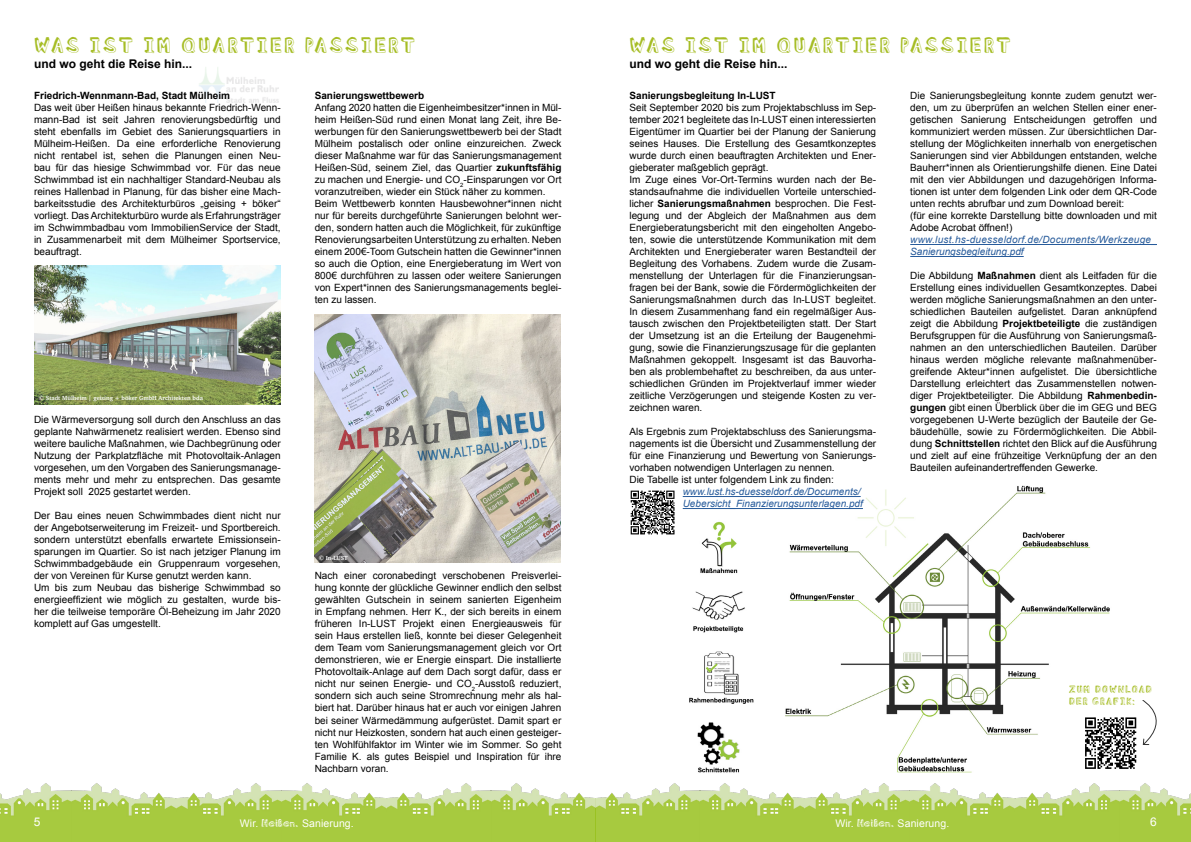
<style>
.page{position:relative;width:1191px;height:842px;background:#fff}
.page>*{position:absolute;margin:0;border:0;box-sizing:border-box;transform-origin:0 0}
.t1{font:21px "Blockhead OT Dark Side";letter-spacing:.105em;color:#a6bd25}
.t2{font:700 12px "Arial";color:#000}
.t3{font:12px "Arial";color:#fff}
.t4{font:10.5px "Arial";letter-spacing:.01em;color:#fff}
.t5{font:10px/12px "Arial";color:#000;text-align:justify}
.t6{font:700 10px "Arial";color:#000}
.t7{font:italic 10px "Arial";color:#275b9b}
.t8{font:italic 10px/12px "Arial";letter-spacing:.03em;color:#275b9b}
.t9{font:10px "Blockhead OT Dark Side";letter-spacing:.105em;color:#a6bd25}
.t10{font:700 6px "Charter";color:#fff}
.s1{font-weight:700}
.s2{font-family:"Blockhead OT Dark Side"}
</style>
<div class="page">
<img style="left:0;top:783px;width:1191px;height:59px">
<img style="left:785px;top:485px;width:325px;height:288px">
<img style="left:199px;top:67px;width:80px;height:36px">
<div style="left:853px;top:487px;width:61px;height:63px;background:#fff"></div>
<hr style="left:683px;top:496px;width:177px;height:1px;background:#275b9b">
<hr style="left:683px;top:508px;width:180px;height:1px;background:#275b9b">
<hr style="left:910px;top:244px;width:247px;height:1px;background:#275b9b">
<hr style="left:910px;top:256px;width:113px;height:1px;background:#275b9b">
<img style="left:314px;top:315px;width:247px;height:248px">
<img style="left:34px;top:265px;width:247px;height:139px">
<img style="left:700px;top:521px;width:38px;height:53px">
<img style="left:692px;top:591px;width:53px;height:42px">
<img style="left:689px;top:651px;width:65px;height:53px">
<img style="left:697px;top:722px;width:43px;height:51px">
<div style="left:1083px;top:716px;width:54px;height:54px;background:#fff"></div>
<svg style="left:1085px;top:699px;width:72px;height:70px"></svg>
<svg style="left:630px;top:490px;width:45px;height:45px"></svg>
<svg style="left:630px;top:491px;width:44px;height:43px"></svg>
<p class="t1" style="left:34px;top:27px;width:383px">WAS IST IM QUARTIER PASSIERT</p>
<p class="t2" style="left:34px;top:55px;width:160px">und wo geht die Reise hin...</p>
<p class="t6" style="left:34px;top:89px;width:197px">Friedrich-Wennmann-Bad, Stadt Mülheim</p>
<p class="t5" style="left:34px;top:102px;width:248px">Das weit über Heißen hinaus bekannte Friedrich-Wenn&shy;mann-Bad ist seit Jahren renovierungsbedürftig und steht ebenfalls im Gebiet des Sanierungsquartiers in Mülheim-Heißen. Da eine erforderliche Renovierung nicht rentabel ist, sehen die Planungen einen Neu&shy;bau für das hiesige Schwimmbad vor. Für das neue Schwimmbad ist ein nachhaltiger Standard-Neubau als reines Hallenbad in Planung, für das bisher eine Mach&shy;barkeitsstudie des Architekturbüros „geising + böker“ vorliegt. Das Architekturbüro wurde als Erfahrungsträger im Schwimmbadbau vom ImmobilienService der Stadt, in Zusammenarbeit mit dem Mülheimer Sportservice, beauftragt.</p>
<p class="t6" style="left:315px;top:89px;width:111px">Sanierungswettbewerb</p>
<p class="t5" style="left:315px;top:102px;width:248px">Anfang 2020 hatten die Eigenheimbesitzer*innen in Mül&shy;heim Heißen-Süd rund einen Monat lang Zeit, ihre Be&shy;werbungen für den Sanierungswettbewerb bei der Stadt Mülheim postalisch oder online einzureichen. Zweck dieser Maßnahme war für das Sanierungsmanagement Heißen-Süd, seinem Ziel, das Quartier <span class="s1">zukunftsfähig </span>zu machen und Energie- und CO<sub>2</sub>-Einsparungen vor Ort voranzutreiben, wieder ein Stück näher zu kommen.</p>
<p class="t5" style="left:315px;top:198px;width:248px">Beim Wettbewerb konnten Hausbewohner*innen nicht nur für bereits durchgeführte Sanierungen belohnt wer&shy;den, sondern hatten auch die Möglichkeit, für zukünftige Renovierungsarbeiten Unterstützung zu erhalten. Neben einem 200€-Toom Gutschein hatten die Gewinner*innen so auch die Option, eine Energieberatung im Wert von 800€ durchführen zu lassen oder weitere Sanierungen von Expert*innen des Sanierungsmanagements beglei&shy;ten zu lassen.</p>
<p class="t10" style="left:39px;top:393px;width:165px">© Stadt Mülheim | geising + böker GmbH Architekten bda</p>
<p class="t5" style="left:34px;top:414px;width:248px">Die Wärmeversorgung soll durch den Anschluss an das geplante Nahwärmenetz realisiert werden. Ebenso sind weitere bauliche Maßnahmen, wie Dachbegrünung oder Nutzung der Parkplatzfläche mit Photovoltaik-Anlagen vorgesehen, um den Vorgaben des Sanierungsmanage&shy;ments mehr und mehr zu entsprechen. Das gesamte Projekt soll 2025 gestartet werden.</p>
<p class="t5" style="left:34px;top:510px;width:248px">Der Bau eines neuen Schwimmbades dient nicht nur der Angebotserweiterung im Freizeit- und Sportbereich. sondern unterstützt ebenfalls erwartete Emissionsein&shy;sparungen im Quartier. So ist nach jetziger Planung im Schwimmbadgebäude ein Gruppenraum vorgesehen, der von Vereinen für Kurse genutzt werden kann.</p>
<p class="t5" style="left:34px;top:582px;width:248px">Um bis zum Neubau das bisherige Schwimmbad so energieeffizient wie möglich zu gestalten, wurde bis&shy;her die teilweise temporäre Öl-Beheizung im Jahr 2020 komplett auf Gas umgestellt.</p>
<p class="t10" style="left:319px;top:553px;width:31px">© In-LUST</p>
<p class="t5" style="left:315px;top:570px;width:248px">Nach einer coronabedingt verschobenen Preisverlei&shy;hung konnte der glückliche Gewinner endlich den selbst gewählten Gutschein in seinem sanierten Eigenheim in Empfang nehmen. Herr K., der sich bereits in einem früheren In-LUST Projekt einen Energieausweis für sein Haus erstellen ließ, konnte bei dieser Gelegenheit dem Team vom Sanierungsmanagement gleich vor Ort demonstrieren, wie er Energie einspart. Die installierte Photovoltaik-Anlage auf dem Dach sorgt dafür, dass er nicht nur seinen Energie- und CO<sub>2</sub>-Ausstoß reduziert, sondern sich auch seine Stromrechnung mehr als hal&shy;biert hat. Darüber hinaus hat er auch vor einigen Jahren bei seiner Wärmedämmung aufgerüstet. Damit spart er nicht nur Heizkosten, sondern hat auch einen gesteiger&shy;ten Wohlfühlfaktor im Winter wie im Sommer. So geht Familie K. als gutes Beispiel und Inspiration für ihre Nachbarn voran.</p>
<p class="t1" style="left:629px;top:27px;width:383px">WAS IST IM QUARTIER PASSIERT</p>
<p class="t2" style="left:629px;top:55px;width:160px">und wo geht die Reise hin...</p>
<p class="t6" style="left:629px;top:89px;width:148px">Sanierungsbegleitung In-LUST</p>
<p class="t5" style="left:629px;top:102px;width:248px">Seit September 2020 bis zum Projektabschluss im Sep&shy;tember 2021 begleitete das In-LUST einen interessierten Eigentümer im Quartier bei der Planung der Sanierung seines Hauses. Die Erstellung des Gesamtkonzeptes wurde durch einen beauftragten Architekten und Ener&shy;gieberater maßgeblich geprägt.</p>
<p class="t5" style="left:629px;top:174px;width:248px">Im Zuge eines Vor-Ort-Termins wurden nach der Be&shy;standsaufnahme die individuellen Vorteile unterschied&shy;licher <span class="s1">Sanierungsmaßnahmen</span> besprochen. Die Fest&shy;legung und der Abgleich der Maßnahmen aus dem Energieberatungsbericht mit den eingeholten Angebo&shy;ten, sowie die unterstützende Kommunikation mit dem Architekten und Energieberater waren Bestandteil der Begleitung des Vorhabens. Zudem wurde die Zusam&shy;menstellung der Unterlagen für die Finanzierungsan&shy;fragen bei der Bank, sowie die Fördermöglichkeiten der Sanierungsmaßnahmen durch das In-LUST begleitet.<br>In diesem Zusammenhang fand ein regelmäßiger Aus&shy;tausch zwischen den Projektbeteiligten statt. Der Start der Umsetzung ist an die Erteilung der Baugenehmi&shy;gung, sowie die Finanzierungszusage für die geplanten Maßnahmen gekoppelt. Insgesamt ist das Bauvorha&shy;ben als problembehaftet zu beschreiben, da aus unter&shy;schiedlichen Gründen im Projektverlauf immer wieder zeitliche Verzögerungen und steigende Kosten zu ver&shy;zeichnen waren.</p>
<p class="t5" style="left:629px;top:426px;width:248px">Als Ergebnis zum Projektabschluss des Sanierungsma&shy;nagements ist die Übersicht und Zusammenstellung der für eine Finanzierung und Bewertung von Sanierungs&shy;vorhaben notwendigen Unterlagen zu nennen.</p>
<p class="t5" style="left:629px;top:474px;width:206px">Die Tabelle ist unter folgendem Link zu finden:</p>
<p class="t7" style="left:683px;top:485px;width:179px">www.lust.hs-duesseldorf.de/Documents/</p>
<p class="t7" style="left:683px;top:497px;width:182px">Uebersicht_Finanzierungsunterlagen.pdf</p>
<p class="t5" style="left:910px;top:90px;width:248px">Die Sanierungsbegleitung konnte zudem genutzt wer&shy;den, um zu überprüfen an welchen Stellen einer ener&shy;getischen Sanierung Entscheidungen getroffen und kommuniziert werden müssen. Zur übersichtlichen Dar&shy;stellung der Möglichkeiten innerhalb von energetischen Sanierungen sind vier Abbildungen entstanden, welche Bauherr*innen als Orientierungshilfe dienen. Eine Datei mit den vier Abbildungen und dazugehörigen Informa&shy;tionen ist unter dem folgenden Link oder dem QR-Code unten rechts abrufbar und zum Download bereit:</p>
<p class="t5" style="left:910px;top:210px;width:248px">(für eine korrekte Darstellung bitte downloaden und mit<br>Adobe Acrobat öffnen!)</p>
<p class="t8" style="left:910px;top:234px;width:248px">www.lust.hs-duesseldorf.de/Documents/Werkzeuge_<br>Sanierungsbegleitung.pdf</p>
<p class="t5" style="left:910px;top:270px;width:248px">Die Abbildung <span class="s1">Maßnahmen</span> dient als Leitfaden für die Erstellung eines individuellen Gesamtkonzeptes. Dabei werden mögliche Sanierungsmaßnahmen an den unter&shy;schiedlichen Bauteilen aufgelistet. Daran anknüpfend zeigt die Abbildung <span class="s1">Projektbeteiligte</span> die zuständigen Berufsgruppen für die Ausführung von Sanierungsmaß&shy;nahmen an den unterschiedlichen Bauteilen. Darüber hinaus werden mögliche relevante maßnahmenüber&shy;greifende Akteur*innen aufgelistet. Die übersichtliche Darstellung erleichtert das Zusammenstellen notwen&shy;diger Projektbeteiligter. Die Abbildung <span class="s1">Rahmenbedin&shy;gungen</span> gibt einen Überblick über die im GEG und BEG vorgegebenen U-Werte bezüglich der Bauteile der Ge&shy;bäudehülle, sowie zu Fördermöglichkeiten. Die Abbil&shy;dung <span class="s1">Schnittstellen</span> richtet den Blick auf die Ausführung und zielt auf eine frühzeitige Verknüpfung der an den Bauteilen aufeinandertreffenden Gewerke.</p>
<p class="t9" style="left:1069px;top:681px;width:84px">ZUM DOWNLOAD</p>
<p class="t9" style="left:1069px;top:693px;width:67px">DER GRAFIK:</p>
<p class="t3" style="left:34px;top:813px;width:8px">5</p>
<p class="t3" style="left:1150px;top:813px;width:8px">6</p>
<p class="t4" style="left:240px;top:817px;width:115px">Wir. <span class="s2">Heißen.</span> Sanierung.</p>
<p class="t4" style="left:835px;top:817px;width:115px">Wir. <span class="s2">Heißen.</span> Sanierung.</p>
</div>
